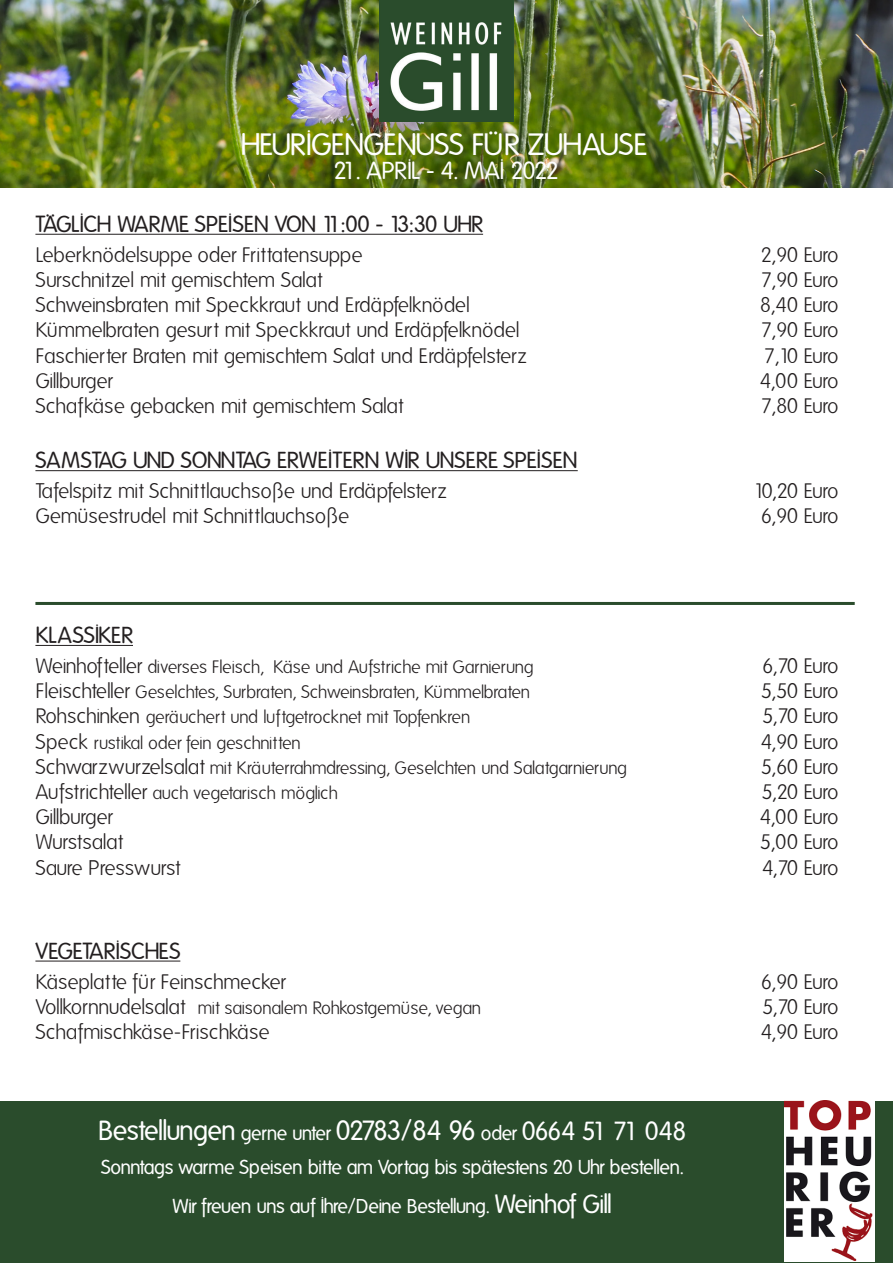
<style>
.page{position:relative;width:893px;height:1263px;background:#fff}
.page>*{position:absolute;margin:0;border:0;box-sizing:border-box;transform-origin:0 0}
.t1{font:30px "Folks";letter-spacing:-.035em;color:#fff}
.t2{font:27px "Folks";letter-spacing:-.05em;color:#fff}
.t3{font:24px "Folks";letter-spacing:-.02em;color:#fff}
.t4{font:22.5px "Folks";color:#231f20}
.t5{font:22.5px "Folks";letter-spacing:-.03em;color:#231f20}
.t6{font:300 21px "Folks";letter-spacing:-.03em;color:#231f20}
.t7{font:300 21px "Folks";color:#231f20}
.t8{font:19.5px/39px "Folks";letter-spacing:-.045em;color:#fff;text-align:center}
.t9{font:300 18px "Folks";letter-spacing:-.03em;color:#231f20}
.s1{font-size:21px}
.s2{font-size:19.5px}
.s3{font-size:25.5px}
</style>
<div class="page">
<img style="left:0;top:0;width:893px;height:187px">
<img style="left:380px;top:0;width:133px;height:121px">
<hr style="left:35px;top:602px;width:820px;height:3px;background:#2a4c2c">
<div style="left:0;top:1101px;width:893px;height:162px;background:#2a4c2c"></div>
<img style="left:785px;top:1100px;width:89px;height:162px">
<hr style="left:35px;top:234px;width:448px;height:1px;background:#231f20">
<hr style="left:35px;top:470px;width:543px;height:1px;background:#231f20">
<hr style="left:35px;top:645px;width:98px;height:1px;background:#231f20">
<hr style="left:35px;top:960px;width:145px;height:1px;background:#231f20">
<h1 class="t1" style="left:240px;top:128px;width:408px">Heurigengenuss für Zuhause</h1>
<p class="t3" style="left:334px;top:158px;width:227px">21. April - 4. Mai 2022</p>
<p class="t5" style="left:35px;top:212px;width:449px">Täglich warme Speisen von 11:00 - 13:30 Uhr</p>
<p class="t6" style="left:35px;top:243px;width:329px">Leberknödelsuppe oder Frittatensuppe</p>
<p class="t6" style="left:761px;top:243px;width:80px">2,90 Euro</p>
<p class="t6" style="left:35px;top:269px;width:289px">Surschnitzel mit gemischtem Salat</p>
<p class="t6" style="left:761px;top:269px;width:80px">7,90 Euro</p>
<p class="t6" style="left:35px;top:294px;width:436px">Schweinsbraten mit Speckkraut und Erdäpfelknödel</p>
<p class="t6" style="left:760px;top:294px;width:80px">8,40 Euro</p>
<p class="t6" style="left:35px;top:319px;width:486px">Kümmelbraten gesurt mit Speckkraut und Erdäpfelknödel</p>
<p class="t6" style="left:761px;top:319px;width:80px">7,90 Euro</p>
<p class="t6" style="left:35px;top:344px;width:493px">Faschierter Braten mit gemischtem Salat und Erdäpfelsterz</p>
<p class="t6" style="left:764px;top:344px;width:76px">7,10 Euro</p>
<p class="t6" style="left:35px;top:369px;width:79px">Gillburger</p>
<p class="t6" style="left:760px;top:369px;width:80px">4,00 Euro</p>
<p class="t6" style="left:35px;top:395px;width:370px">Schafkäse gebacken mit gemischtem Salat</p>
<p class="t6" style="left:761px;top:395px;width:80px">7,80 Euro</p>
<p class="t4" style="left:35px;top:448px;width:544px">Samstag und Sonntag erweitern wir unsere Speisen</p>
<p class="t6" style="left:35px;top:480px;width:413px">Tafelspitz mit Schnittlauchsoße und Erdäpfelsterz</p>
<p class="t6" style="left:754px;top:480px;width:86px">10,20 Euro</p>
<p class="t7" style="left:35px;top:505px;width:316px">Gemüsestrudel mit Schnittlauchsoße</p>
<p class="t6" style="left:761px;top:505px;width:80px">6,90 Euro</p>
<p class="t4" style="left:35px;top:623px;width:99px">Klassiker</p>
<p class="t9" style="left:35px;top:657px;width:500px"><span class="s1">Weinhofteller</span> diverses Fleisch, Käse und Aufstriche mit Garnierung</p>
<p class="t6" style="left:762px;top:654px;width:78px">6,70 Euro</p>
<p class="t9" style="left:35px;top:682px;width:496px"><span class="s1">Fleischteller</span> Geselchtes, Surbraten, Schweinsbraten, Kümmelbraten</p>
<p class="t6" style="left:761px;top:680px;width:79px">5,50 Euro</p>
<p class="t9" style="left:35px;top:708px;width:437px"><span class="s1">Rohschinken</span> geräuchert und luftgetrocknet mit Topfenkren</p>
<p class="t6" style="left:762px;top:705px;width:78px">5,70 Euro</p>
<p class="t9" style="left:35px;top:733px;width:267px"><span class="s1">Speck</span> rustikal oder fein geschnitten</p>
<p class="t6" style="left:761px;top:730px;width:80px">4,90 Euro</p>
<p class="t9" style="left:35px;top:758px;width:593px"><span class="s1">Schwarzwurzelsalat</span> mit Kräuterrahmdressing, Geselchten und Salatgarnierung</p>
<p class="t6" style="left:761px;top:755px;width:80px">5,60 Euro</p>
<p class="t9" style="left:35px;top:783px;width:304px"><span class="s1">Aufstrichteller</span> auch vegetarisch möglich</p>
<p class="t6" style="left:761px;top:780px;width:79px">5,20 Euro</p>
<p class="t6" style="left:35px;top:806px;width:79px">Gillburger</p>
<p class="t6" style="left:760px;top:806px;width:80px">4,00 Euro</p>
<p class="t7" style="left:35px;top:831px;width:89px">Wurstsalat</p>
<p class="t6" style="left:760px;top:831px;width:80px">5,00 Euro</p>
<p class="t7" style="left:35px;top:856px;width:147px">Saure Presswurst</p>
<p class="t6" style="left:762px;top:856px;width:78px">4,70 Euro</p>
<p class="t4" style="left:35px;top:938px;width:146px">Vegetarisches</p>
<p class="t6" style="left:35px;top:970px;width:252px">Käseplatte für Feinschmecker</p>
<p class="t6" style="left:761px;top:970px;width:80px">6,90 Euro</p>
<p class="t9" style="left:35px;top:998px;width:447px"><span class="s1">Vollkornnudelsalat</span> mit saisonalem Rohkostgemüse, vegan</p>
<p class="t6" style="left:762px;top:995px;width:78px">5,70 Euro</p>
<p class="t7" style="left:35px;top:1020px;width:236px">Schafmischkäse-Frischkäse</p>
<p class="t6" style="left:761px;top:1020px;width:80px">4,90 Euro</p>
<p class="t2" style="left:98px;top:1115px;width:590px">Bestellungen <span class="s2">gerne unter</span> 02783/84 96 <span class="s2">oder</span> <span class="s3">0664 51 71 048</span></p>
<p class="t8" style="left:101px;top:1148px;width:584px">Sonntags warme Speisen bitte am Vortag bis spätestens 20 Uhr bestellen.<br>Wir freuen uns auf Ihre/Deine Bestellung. <span class="s3">Weinhof Gill</span></p>
</div>
